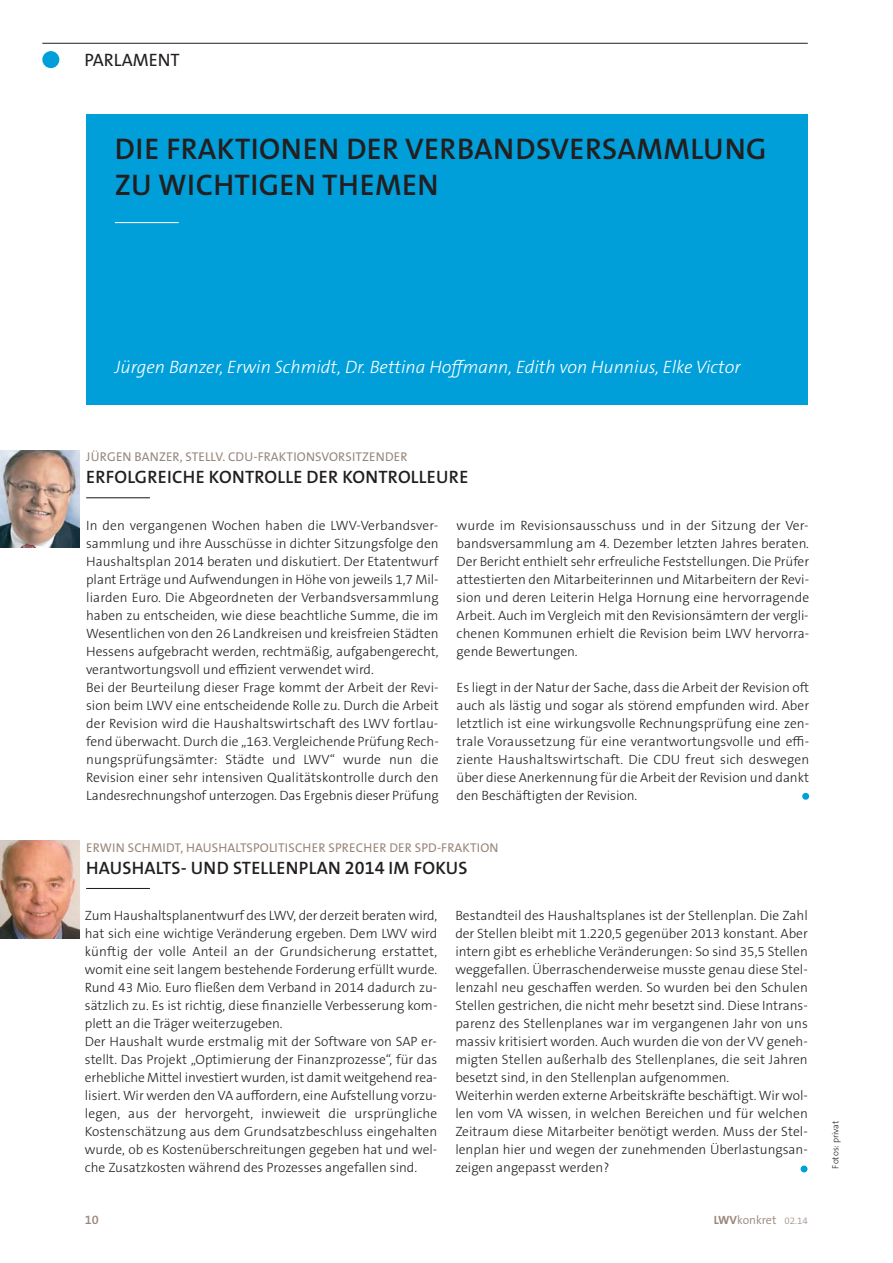
<style>
.page{position:relative;width:893px;height:1263px;background:#fff}
.page>*{position:absolute;margin:0;border:0;box-sizing:border-box;transform-origin:0 0}
.t1{font:600 30px/36px "The Sans B W6";letter-spacing:.015em;color:#231f20}
.t2{font:italic 300 18px "The Sans B W3";color:#fff}
.t3{font:600 18px "The Sans B W6";letter-spacing:.015em;color:#231f20}
.t4{font:18px "The Sans B W5 Plain";color:#231f20}
.t5{font:300 13.5px/18px "The Sans B W3";color:#231f20}
.t6{font:12.75px "The Sans B W5 Plain";letter-spacing:.015em;color:#99877c}
.t7{font:600 12.75px "The Sans B W6";color:#99877c}
.t8{font:300 12px "The Sans B W4";color:#99877c}
.t9{font:300 9px "The Sans B W3";color:#231f20}
.s1{font-family:"The Sans B W7";font-weight:700}
.s2{font-family:"The Sans B W3";font-size:9.75px}
</style>
<div class="page">
<hr style="left:42px;top:43px;width:766px;height:1px;background:#231f20">
<div style="left:42px;top:51px;width:17px;height:17px;background:#009fda;border-radius:50%"></div>
<div style="left:86px;top:115px;width:721px;height:290px;background:#009fda"></div>
<hr style="left:115px;top:222px;width:64px;height:1px;background:#fff">
<hr style="left:86px;top:497px;width:64px;height:1px;background:#231f20">
<div style="left:802px;top:793px;width:7px;height:7px;background:#009fda;border-radius:50%"></div>
<img style="left:0;top:450px;width:79px;height:98px">
<hr style="left:86px;top:888px;width:64px;height:1px;background:#231f20">
<div style="left:800px;top:1166px;width:7px;height:6px;background:#009fda;border-radius:50%"></div>
<img style="left:0;top:841px;width:79px;height:98px">
<h2 class="t4" style="left:85px;top:53px;width:97px">PARLAMENT</h2>
<h1 class="t1" style="left:115px;top:134px;width:653px">DIE FRAKTIONEN DER VERBANDSVERSAMMLUNG<br>ZU WICHTIGEN THEMEN</h1>
<h2 class="t2" style="left:115px;top:360px;width:627px">Jürgen Banzer, Erwin Schmidt, Dr. Bettina Hoffmann, Edith von Hunnius, Elke Victor</h2>
<p class="t6" style="left:86px;top:452px;width:323px">JÜRGEN BANZER, STELLV. CDU-FRAKTIONSVORSITZENDER</p>
<h2 class="t3" style="left:86px;top:470px;width:384px">ERFOLGREICHE KONTROLLE DER KONTROLLEURE</h2>
<p class="t5" style="left:86px;top:518px;width:354px">In den vergangenen Wochen haben die LWV-Verbandsver&shy;sammlung und ihre Ausschüsse in dichter Sitzungsfolge den Haushaltsplan 2014 beraten und diskutiert. Der Etatentwurf plant Erträge und Aufwendungen in Höhe von jeweils 1,7 Mil&shy;liarden Euro. Die Abgeordneten der Verbandsversammlung haben zu entscheiden, wie diese beachtliche Summe, die im Wesentlichen von den 26 Landkreisen und kreisfreien Städten Hessens aufgebracht werden, rechtmäßig, aufgabengerecht, verantwortungsvoll und effizient verwendet wird.<br>Bei der Beurteilung dieser Frage kommt der Arbeit der Revi&shy;sion beim LWV eine entscheidende Rolle zu. Durch die Arbeit der Revision wird die Haushaltswirtschaft des LWV fortlau&shy;fend überwacht. Durch die „163. Vergleichende Prüfung Rech&shy;nungsprüfungsämter: Städte und LWV“ wurde nun die Revision einer sehr intensiven Qualitätskontrolle durch den Landesrechnungshof unterzogen. Das Ergebnis dieser Prüfung</p>
<p class="t5" style="left:457px;top:518px;width:354px;text-align:justify">wurde im Revisionsausschuss und in der Sitzung der Ver&shy;bandsversammlung am 4. Dezember letzten Jahres beraten.<br>Der Bericht enthielt sehr erfreuliche Feststellungen. Die Prüfer attestierten den Mitarbeiterinnen und Mitarbeitern der Revi&shy;sion und deren Leiterin Helga Hornung eine hervorragende Arbeit. Auch im Vergleich mit den Revisionsämtern der vergli&shy;chenen Kommunen erhielt die Revision beim LWV hervorra&shy;gende Bewertungen.</p>
<p class="t5" style="left:457px;top:680px;width:354px;text-align:justify">Es liegt in der Natur der Sache, dass die Arbeit der Revision oft auch als lästig und sogar als störend empfunden wird. Aber letztlich ist eine wirkungsvolle Rechnungsprüfung eine zen&shy;trale Voraussetzung für eine verantwortungsvolle und effi&shy;ziente Haushaltswirtschaft. Die CDU freut sich deswegen über diese Anerkennung für die Arbeit der Revision und dankt den Beschäftigten der Revision.</p>
<p class="t6" style="left:86px;top:843px;width:414px">ERWIN SCHMIDT, HAUSHALTSPOLITISCHER SPRECHER DER SPD-FRAKTION</p>
<h2 class="t3" style="left:86px;top:860px;width:383px">HAUSHALTS- UND STELLENPLAN 2014 IM FOKUS</h2>
<p class="t5" style="left:85px;top:908px;width:354px">Zum Haushaltsplanentwurf des LWV, der derzeit beraten wird, hat sich eine wichtige Veränderung ergeben. Dem LWV wird künftig der volle Anteil an der Grundsicherung erstattet, womit eine seit langem bestehende Forderung erfüllt wurde.<br>Rund 43 Mio. Euro fließen dem Verband in 2014 dadurch zu&shy;sätzlich zu. Es ist richtig, diese finanzielle Verbesserung kom&shy;plett an die Träger weiterzugeben.<br>Der Haushalt wurde erstmalig mit der Software von SAP er&shy;stellt. Das Projekt „Optimierung der Finanzprozesse“, für das erhebliche Mittel investiert wurden, ist damit weitgehend rea&shy;lisiert. Wir werden den VA auffordern, eine Aufstellung vorzu&shy;legen, aus der hervorgeht, inwieweit die ursprüngliche Kostenschätzung aus dem Grundsatzbeschluss eingehalten wurde, ob es Kostenüberschreitungen gegeben hat und wel&shy;che Zusatzkosten während des Prozesses angefallen sind.</p>
<p class="t5" style="left:455px;top:908px;width:354px">Bestandteil des Haushaltsplanes ist der Stellenplan. Die Zahl der Stellen bleibt mit 1.220,5 gegenüber 2013 konstant. Aber intern gibt es erhebliche Veränderungen: So sind 35,5 Stellen weggefallen. Überraschenderweise musste genau diese Stel&shy;lenzahl neu geschaffen werden. So wurden bei den Schulen Stellen gestrichen, die nicht mehr besetzt sind. Diese Intrans&shy;parenz des Stellenplanes war im vergangenen Jahr von uns massiv kritisiert worden. Auch wurden die von der VV geneh&shy;migten Stellen außerhalb des Stellenplanes, die seit Jahren besetzt sind, in den Stellenplan aufgenommen.<br>Weiterhin werden externe Arbeitskräfte beschäftigt. Wir wol&shy;len vom VA wissen, in welchen Bereichen und für welchen Zeitraum diese Mitarbeiter benötigt werden. Muss der Stel&shy;lenplan hier und wegen der zunehmenden Überlastungsan&shy;zeigen angepasst werden?</p>
<p class="t7" style="left:85px;top:1215px;width:16px">10</p>
<p class="t8" style="left:714px;top:1216px;width:96px"><span class="s1">LWV</span>konkret <span class="s2">02.14</span></p>
<p class="t9" style="left:832px;top:1169px;width:49px;rotate:-90deg">Fotos: privat</p>
</div>
